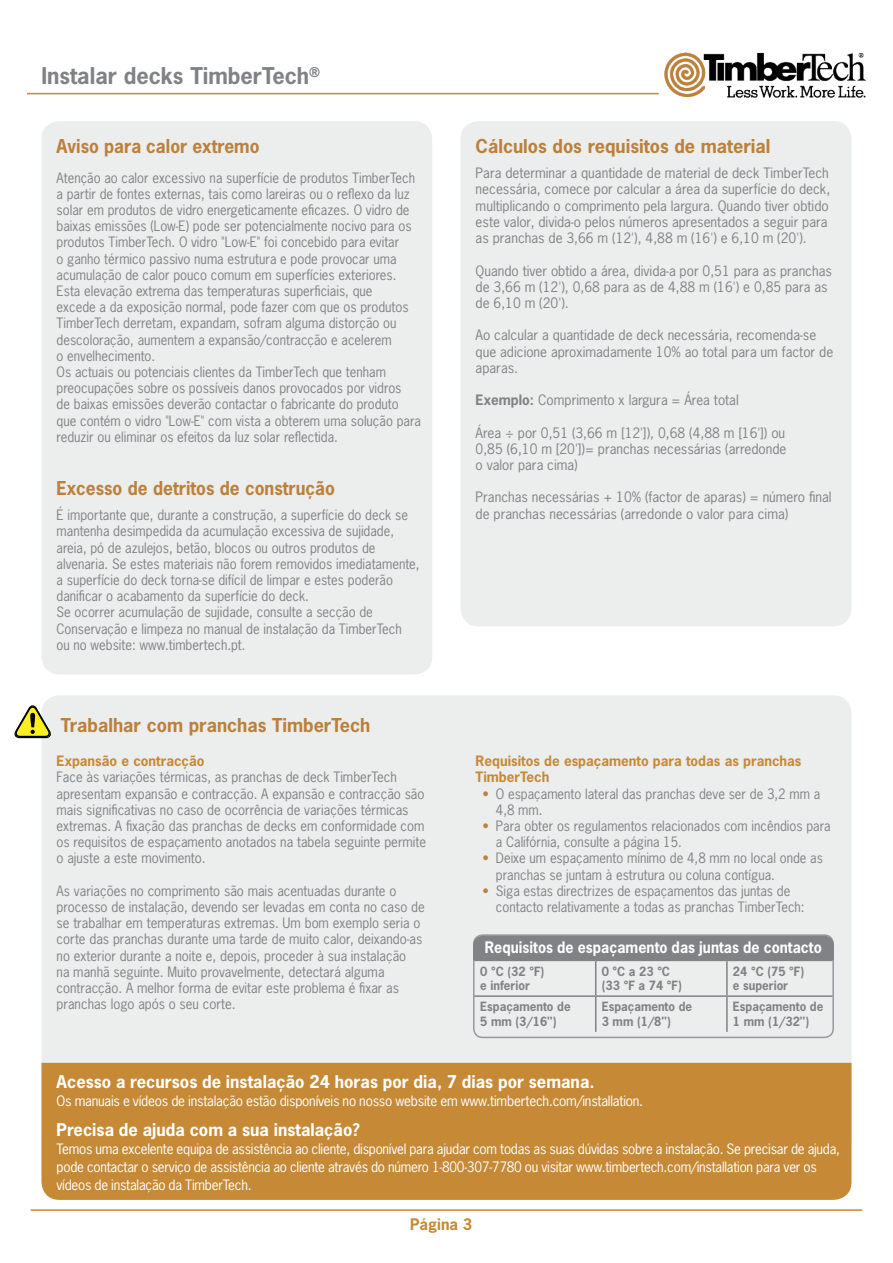
<style>
.page{position:relative;width:893px;height:1263px;background:#fff}
.page>*{position:absolute;margin:0;border:0;box-sizing:border-box;transform-origin:0 0}
.t1{font:700 21.75px "News Gothic Std";color:#808285}
.t2{font:700 18px "News Gothic Std";color:#bb813b}
.t3{font:700 18px "News Gothic Std";color:#bb813b;scale:.96 1}
.t4{font:700 16.5px "News Gothic Std";letter-spacing:.005em;color:#fff}
.t5{font:700 15px "News Gothic Std";letter-spacing:.005em;color:#fff;scale:.95 1}
.t6{font:700 15px "News Gothic Std";color:#c68a37}
.t7{font:13.5px/16.2px "News Gothic Std";color:#808285;scale:.96 1}
.t8{font:13.5px/16.2px "News Gothic Std";color:#808285}
.t9{font:13.5px/18px "News Gothic Std";letter-spacing:-.015em;color:#fff}
.t10{font:700 13.5px/16.2px "News Gothic Std";color:#c68a37}
.t11{font:700 12px/14.4px "News Gothic Std";color:#808285}
.s1{font-weight:700}
.s2{color:#bb813b}
</style>
<div class="page">
<hr style="left:27px;top:93px;width:632px;height:1px;background:#c68a37">
<hr style="left:31px;top:1209px;width:831px;height:2px;background:#c68a37">
<img style="left:664px;top:52px;width:201px;height:45px">
<div style="left:41px;top:695px;width:810px;height:460px;background:#eceded;border-radius:18px"></div>
<div style="left:473px;top:934px;width:361px;height:104px;border:2px solid #97999c;border-radius:9px"></div>
<div style="left:473px;top:935px;width:361px;height:25px;background:#808285"></div>
<hr style="left:474px;top:960px;width:122px;height:1px;background:#808285">
<hr style="left:596px;top:960px;width:131px;height:1px;background:#808285">
<hr style="left:727px;top:960px;width:105px;height:1px;background:#808285">
<hr style="left:595px;top:961px;width:1px;height:34px;background:#808285">
<hr style="left:726px;top:961px;width:2px;height:34px;background:#808285">
<hr style="left:474px;top:995px;width:122px;height:2px;background:#808285">
<hr style="left:595px;top:997px;width:1px;height:35px;background:#808285">
<hr style="left:596px;top:995px;width:131px;height:2px;background:#808285">
<hr style="left:726px;top:997px;width:2px;height:35px;background:#808285">
<hr style="left:727px;top:995px;width:105px;height:2px;background:#808285">
<svg style="left:14px;top:705px;width:37px;height:34px"></svg>
<div style="left:41px;top:1063px;width:810px;height:137px;background:#c68a37"></div>
<h1 class="t1" style="left:41px;top:62px;width:280px">Instalar decks TimberTech<sup>®</sup></h1>
<h2 class="t3" style="left:57px;top:134px;width:213px">Aviso para calor extremo</h2>
<p class="t7" style="left:57px;top:169px;width:381px">Atenção ao calor excessivo na superfície de produtos TimberTech a partir de fontes externas, tais como lareiras ou o reflexo da luz solar em produtos de vidro energeticamente eficazes. O vidro de baixas emissões (Low-E) pode ser potencialmente nocivo para os produtos TimberTech. O vidro "Low-E" foi concebido para evitar<br>o ganho térmico passivo numa estrutura e pode provocar uma acumulação de calor pouco comum em superfícies exteriores.<br>Esta elevação extrema das temperaturas superficiais, que<br>excede a da exposição normal, pode fazer com que os produtos TimberTech derretam, expandam, sofram alguma distorção ou descoloração, aumentem a expansão/contracção e acelerem<br>o envelhecimento.<br>Os actuais ou potenciais clientes da TimberTech que tenham preocupações sobre os possíveis danos provocados por vidros<br>de baixas emissões deverão contactar o fabricante do produto que contém o vidro "Low-E" com vista a obterem uma solução para reduzir ou eliminar os efeitos da luz solar reflectida.</p>
<h2 class="t3" style="left:57px;top:476px;width:291px">Excesso de detritos de construção</h2>
<p class="t7" style="left:57px;top:507px;width:380px">É importante que, durante a construção, a superfície do deck se mantenha desimpedida da acumulação excessiva de sujidade, areia, pó de azulejos, betão, blocos ou outros produtos de alvenaria. Se estes materiais não forem removidos imediatamente, a superfície do deck torna-se difícil de limpar e estes poderão danificar o acabamento da superfície do deck.<br>Se ocorrer acumulação de sujidade, consulte a secção de Conservação e limpeza no manual de instalação da TimberTech<br>ou no website: www.timbertech.pt.</p>
<h2 class="t2" style="left:61px;top:713px;width:311px">Trabalhar com pranchas TimberTech</h2>
<p class="t10" style="left:57px;top:753px;width:149px">Expansão e contracção</p>
<p class="t8" style="left:57px;top:769px;width:371px">Face às variações térmicas, as pranchas de deck TimberTech apresentam expansão e contracção. A expansão e contracção são mais significativas no caso de ocorrência de variações térmicas extremas. A fixação das pranchas de decks em conformidade com os requisitos de espaçamento anotados na tabela seguinte permite o ajuste a este movimento.</p>
<p class="t8" style="left:57px;top:882px;width:370px">As variações no comprimento são mais acentuadas durante o processo de instalação, devendo ser levadas em conta no caso de se trabalhar em temperaturas extremas. Um bom exemplo seria o corte das pranchas durante uma tarde de muito calor, deixando-as no exterior durante a noite e, depois, proceder à sua instalação<br>na manhã seguinte. Muito provavelmente, detectará alguma contracção. A melhor forma de evitar este problema é fixar as pranchas logo após o seu corte.</p>
<h2 class="t2" style="left:476px;top:134px;width:296px">Cálculos dos requisitos de material</h2>
<p class="t8" style="left:476px;top:165px;width:356px">Para determinar a quantidade de material de deck TimberTech necessária, comece por calcular a área da superfície do deck, multiplicando o comprimento pela largura. Quando tiver obtido este valor, divida-o pelos números apresentados a seguir para as pranchas de 3,66 m (12'), 4,88 m (16') e 6,10 m (20').</p>
<p class="t8" style="left:476px;top:262px;width:358px">Quando tiver obtido a área, divida-a por 0,51 para as pranchas de 3,66 m (12'), 0,68 para as de 4,88 m (16') e 0,85 para as de 6,10 m (20').</p>
<p class="t8" style="left:476px;top:327px;width:359px">Ao calcular a quantidade de deck necessária, recomenda-se que adicione aproximadamente 10% ao total para um factor de aparas.</p>
<p class="t8" style="left:476px;top:392px;width:265px"><span class="s1">Exemplo:</span> Comprimento x largura = Área total</p>
<p class="t8" style="left:476px;top:424px;width:312px;text-align:justify">Área ÷ por 0,51 (3,66 m [12']), 0,68 (4,88 m [16']) ou 0,85 (6,10 m [20'])= pranchas necessárias (arredonde o valor para cima)</p>
<p class="t8" style="left:476px;top:489px;width:357px">Pranchas necessárias + 10% (factor de aparas) = número final de pranchas necessárias (arredonde o valor para cima)</p>
<p class="t10" style="left:476px;top:753px;width:327px">Requisitos de espaçamento para todas as pranchas<br>TimberTech</p>
<p class="t7" style="left:496px;top:785px;width:339px;text-indent:-14px"><span class="s2">•</span> O espaçamento lateral das pranchas deve ser de 3,2 mm a<br>4,8 mm.</p>
<p class="t7" style="left:496px;top:818px;width:350px;text-indent:-14px"><span class="s2">•</span> Para obter os regulamentos relacionados com incêndios para a Califórnia, consulte a página 15.</p>
<p class="t7" style="left:496px;top:850px;width:342px;text-indent:-14px"><span class="s2">•</span> Deixe um espaçamento mínimo de 4,8 mm no local onde as pranchas se juntam à estrutura ou coluna contígua.</p>
<p class="t7" style="left:496px;top:882px;width:323px;text-indent:-14px"><span class="s2">•</span> Siga estas directrizes de espaçamentos das juntas de contacto relativamente a todas as pranchas TimberTech:</p>
<p class="t5" style="left:485px;top:937px;width:356px">Requisitos de espaçamento das juntas de contacto</p>
<p class="t11" style="left:480px;top:964px;width:66px">0 °C (32 °F) e inferior</p>
<p class="t11" style="left:602px;top:964px;width:82px">0 °C a 23 °C (33 °F a 74 °F)</p>
<p class="t11" style="left:733px;top:964px;width:73px">24 °C (75 °F) e superior</p>
<p class="t11" style="left:480px;top:999px;width:92px">Espaçamento de<br>5 mm (3/16")</p>
<p class="t11" style="left:602px;top:999px;width:92px">Espaçamento de<br>3 mm (1/8")</p>
<p class="t11" style="left:733px;top:999px;width:92px">Espaçamento de<br>1 mm (1/32")</p>
<p class="t4" style="left:57px;top:1070px;width:540px">Acesso a recursos de instalação 24 horas por dia, 7 dias por semana.</p>
<p class="t9" style="left:57px;top:1091px;width:588px">Os manuais e vídeos de instalação estão disponíveis no nosso website em www.timbertech.com/installation.</p>
<p class="t4" style="left:57px;top:1118px;width:305px">Precisa de ajuda com a sua instalação?</p>
<p class="t9" style="left:57px;top:1139px;width:785px">Temos uma excelente equipa de assistência ao cliente, disponível para ajudar com todas as suas dúvidas sobre a instalação. Se precisar de ajuda, pode contactar o serviço de assistência ao cliente através do número 1-800-307-7780 ou visitar www.timbertech.com/installation para ver os vídeos de instalação da TimberTech.</p>
<p class="t6" style="left:410px;top:1214px;width:63px">Página 3</p>
</div>
